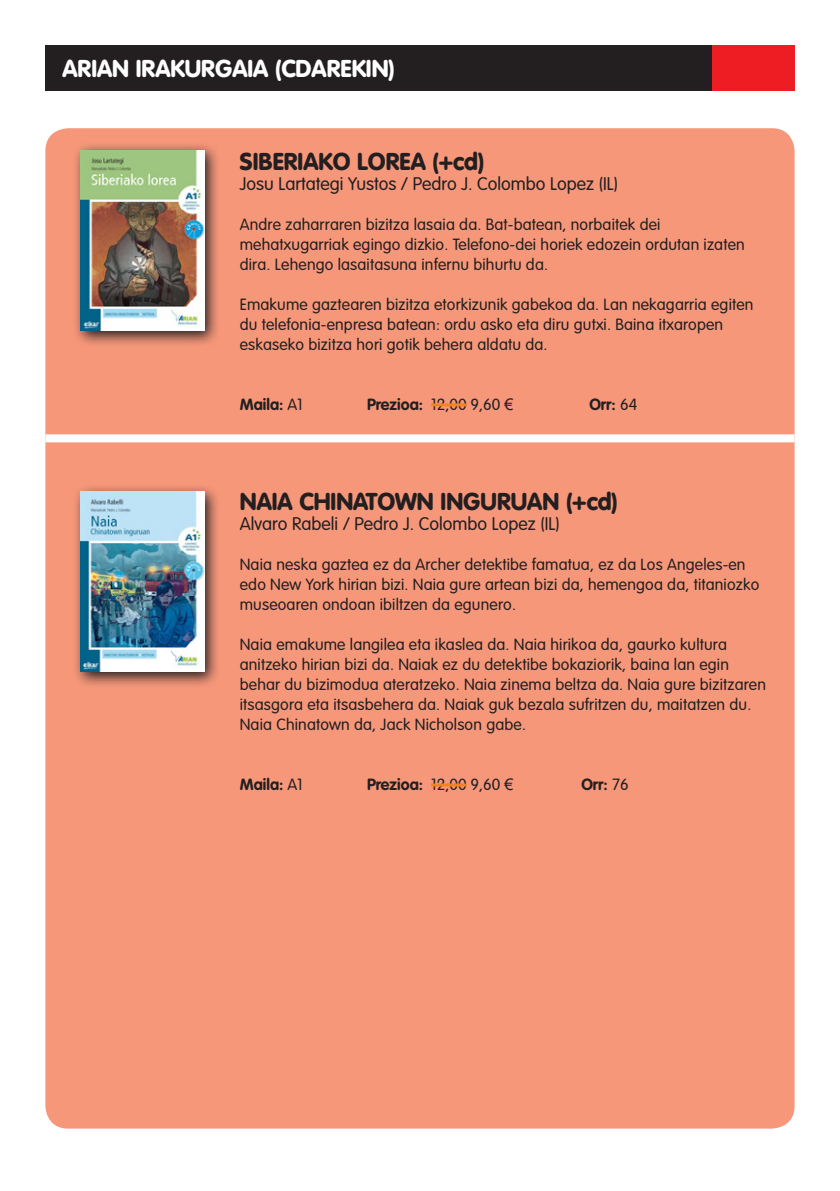
<style>
.page{position:relative;width:840px;height:1191px;background:#fff}
.page>*{position:absolute;margin:0;border:0;box-sizing:border-box;transform-origin:0 0}
.Lehenetsia{font:900 24px "VAG Rounded";color:#231f20}
.t1{font:900 24px "VAG Rounded";color:#fff}
.Lehenetsia-2{font:300 18px "VAG Rounded";color:#231f20}
.Lehenetsia-3{font:300 16px/20px "VAG Rounded";letter-spacing:.01em;color:#231f20}
.Lehenetsia-4{font:700 16px "VAG Rounded";color:#231f20}
.s1{font-weight:300}
.s2{font-weight:700}
.s3{font-family:"Arial";font-weight:400}
</style>
<div class="page">
<div style="left:703px;top:45px;width:91px;height:46px;background:#ee1d23"></div>
<div style="left:45px;top:45px;width:666px;height:46px;background:#231f20"></div>
<div style="left:45px;top:128px;width:749px;height:1000px;background:#f6977a;border-radius:23px"></div>
<div style="left:45px;top:434px;width:749px;height:8px;background:#fff"></div>
<svg style="left:75px;top:145px;width:142px;height:199px"></svg>
<img style="left:80px;top:150px;width:124px;height:180px">
<svg style="left:75px;top:487px;width:142px;height:198px"></svg>
<img style="left:80px;top:492px;width:124px;height:180px">
<hr style="left:431px;top:403px;width:35px;height:3px;background:#f58220">
<hr style="left:431px;top:783px;width:35px;height:3px;background:#f58220">
<p class="t1" style="left:62px;top:54px;width:334px">ARIAN IRAKURGAIA (CDAREKIN)</p>
<p class="Lehenetsia" style="left:240px;top:147px;width:246px">SIBERIAKO LOREA (+cd)</p>
<p class="Lehenetsia-2" style="left:240px;top:173px;width:379px">Josu Lartategi Yustos / Pedro J. Colombo Lopez (IL)</p>
<p class="Lehenetsia-3" style="left:240px;top:214px;width:506px">Andre zaharraren bizitza lasaia da. Bat-batean, norbaitek dei mehatxugarriak egingo dizkio. Telefono-dei horiek edozein ordutan izaten dira. Lehengo lasaitasuna infernu bihurtu da.</p>
<p class="Lehenetsia-3" style="left:240px;top:294px;width:515px">Emakume gaztearen bizitza etorkizunik gabekoa da. Lan nekagarria egiten du telefonia-enpresa batean: ordu asko eta diru gutxi. Baina itxaropen eskaseko bizitza hori gotik behera aldatu da.</p>
<p class="Lehenetsia-4" style="left:240px;top:395px;width:65px">Maila: <span class="s1">A1</span></p>
<p class="Lehenetsia-3" style="left:367px;top:394px;width:148px"><span class="s2">Prezioa:</span> 12,00 9,60 <span class="s3">€</span></p>
<p class="Lehenetsia-4" style="left:589px;top:395px;width:49px">Orr: <span class="s1">64</span></p>
<p class="Lehenetsia" style="left:240px;top:487px;width:379px">NAIA CHINATOWN INGURUAN (+cd)</p>
<p class="Lehenetsia-2" style="left:240px;top:513px;width:321px">Alvaro Rabeli / Pedro J. Colombo Lopez (IL)</p>
<p class="Lehenetsia-3" style="left:240px;top:554px;width:520px">Naia neska gaztea ez da Archer detektibe famatua, ez da Los Angeles-en edo New York hirian bizi. Naia gure artean bizi da, hemengoa da, titaniozko museoaren ondoan ibiltzen da egunero.</p>
<p class="Lehenetsia-3" style="left:240px;top:634px;width:527px">Naia emakume langilea eta ikaslea da. Naia hirikoa da, gaurko kultura anitzeko hirian bizi da. Naiak ez du detektibe bokaziorik, baina lan egin behar du bizimodua ateratzeko. Naia zinema beltza da. Naia gure bizitzaren itsasgora eta itsasbehera da. Naiak guk bezala sufritzen du, maitatzen du.<br>Naia Chinatown da, Jack Nicholson gabe.</p>
<p class="Lehenetsia-4" style="left:240px;top:775px;width:65px">Maila: <span class="s1">A1</span></p>
<p class="Lehenetsia-3" style="left:367px;top:774px;width:148px"><span class="s2">Prezioa:</span> 12,00 9,60 <span class="s3">€</span></p>
<p class="Lehenetsia-4" style="left:581px;top:775px;width:49px">Orr: <span class="s1">76</span></p>
</div>
